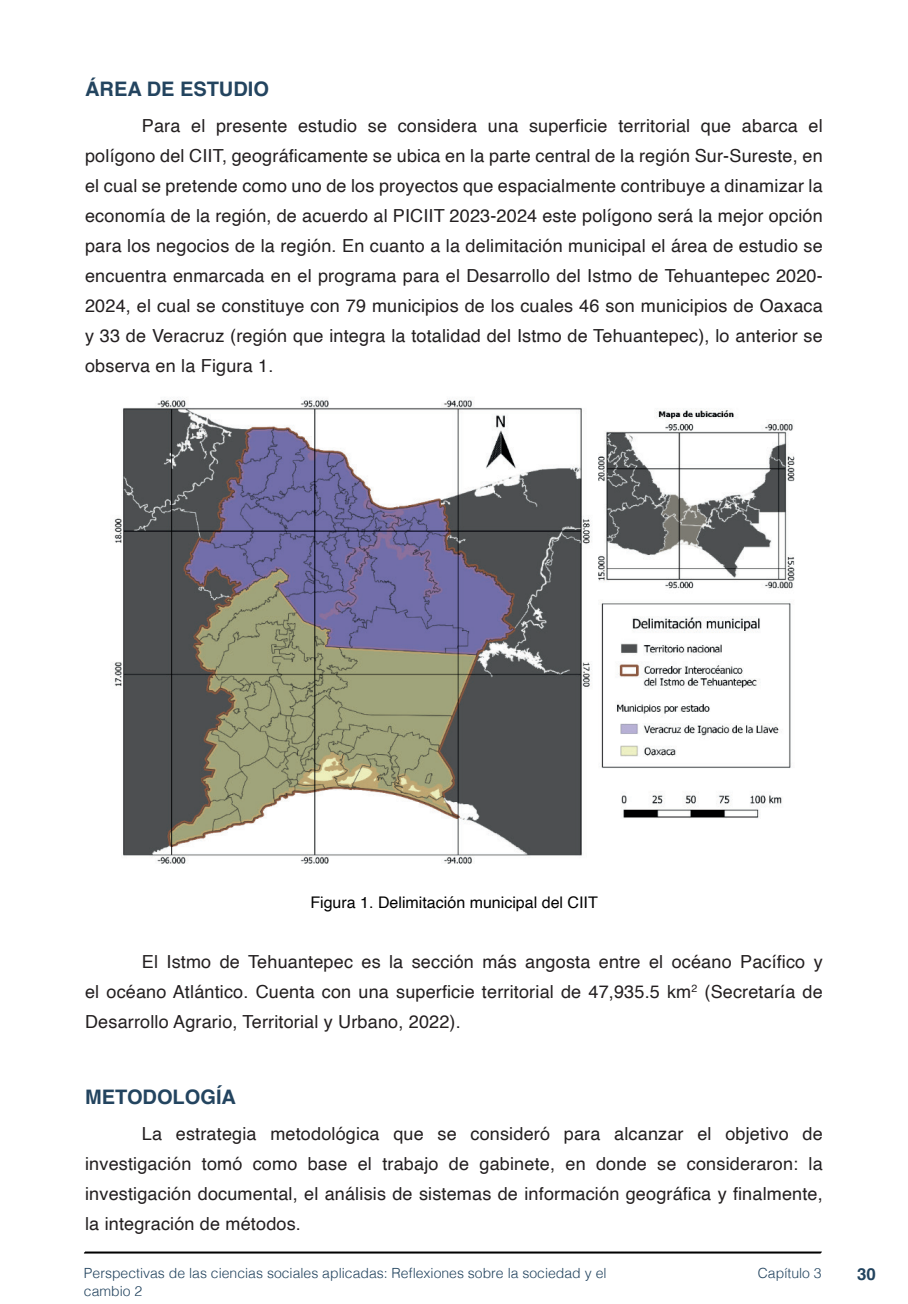
<style>
.page{position:relative;width:908px;height:1304px;background:#fff}
.page>*{position:absolute;margin:0;border:0;box-sizing:border-box;transform-origin:0 0}
.TITULOS{font:700 20px "Helvetica";color:#23445f}
.txt{font:18px/30px "Helvetica";letter-spacing:.01em;color:#231f20;text-align:justify}
.t1{font:700 16.8px "Helvetica";color:#23445f}
.imagens_graf_tab{font:16px "Helvetica";color:#000}
.t2{font:300 14px/18px "Helvetica";color:#23445f}
</style>
<div class="page">
<svg style="left:84px;top:1251px;width:737px;height:3px;background:#515151"></svg>
<img style="left:114px;top:398px;width:681px;height:466px">
<p class="TITULOS" style="left:85px;top:77px;width:185px">ÁREA DE ESTUDIO</p>
<p class="txt" style="left:85px;top:111px;width:738px;text-indent:57px">Para el presente estudio se considera una superficie territorial que abarca el polígono del CIIT, geográficamente se ubica en la parte central de la región Sur-Sureste, en el cual se pretende como uno de los proyectos que espacialmente contribuye a dinamizar la economía de la región, de acuerdo al PICIIT 2023-2024 este polígono será la mejor opción para los negocios de la región. En cuanto a la delimitación municipal el área de estudio se encuentra enmarcada en el programa para el Desarrollo del Istmo de Tehuantepec 2020- 2024, el cual se constituye con 79 municipios de los cuales 46 son municipios de Oaxaca y 33 de Veracruz (región que integra la totalidad del Istmo de Tehuantepec), lo anterior se observa en la Figura 1.</p>
<p class="imagens_graf_tab" style="left:310px;top:890px;width:289px">Figura 1. Delimitación municipal del CIIT</p>
<p class="txt" style="left:85px;top:947px;width:738px;text-indent:57px">El Istmo de Tehuantepec es la sección más angosta entre el océano Pacífico y el océano Atlántico. Cuenta con una superficie territorial de 47,935.5 km<sup>2</sup> (Secretaría de Desarrollo Agrario, Territorial y Urbano, 2022).</p>
<p class="TITULOS" style="left:85px;top:1085px;width:152px">METODOLOGÍA</p>
<p class="txt" style="left:85px;top:1119px;width:738px;text-indent:57px">La estrategia metodológica que se consideró para alcanzar el objetivo de investigación tomó como base el trabajo de gabinete, en donde se consideraron: la investigación documental, el análisis de sistemas de información geográfica y finalmente, la integración de métodos.</p>
<p class="t2" style="left:84px;top:1263px;width:524px">Perspectivas de las ciencias sociales aplicadas: Reflexiones sobre la sociedad y el cambio 2</p>
<p class="t2" style="left:757px;top:1263px;width:65px">Capítulo 3</p>
<p class="t1" style="left:856px;top:1264px;width:20px">30</p>
</div>
